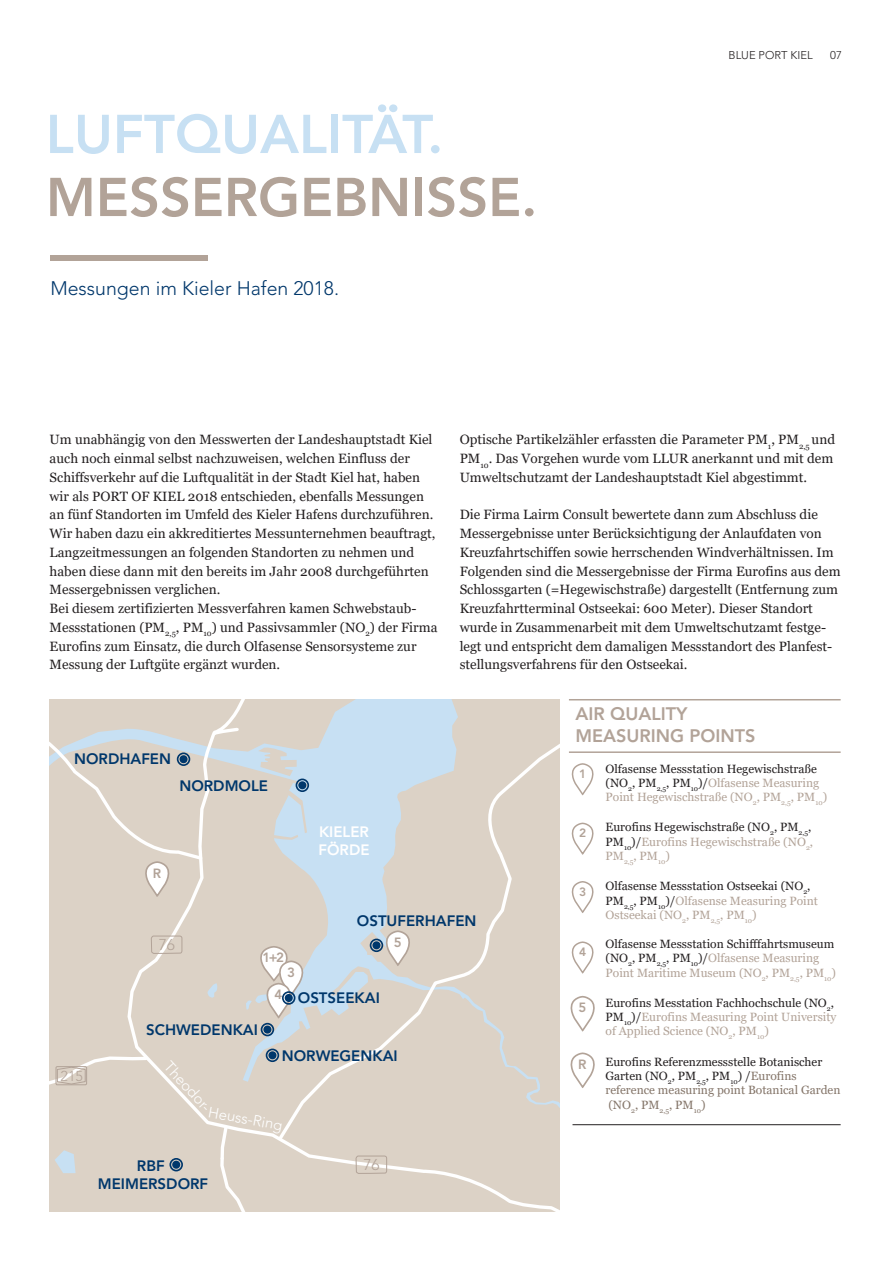
<style>
.page{position:relative;width:893px;height:1263px;background:#fff}
.page>*{position:absolute;margin:0;border:0;box-sizing:border-box;transform-origin:0 0}
.t1{font:800 54px "Avenir LT Std";color:#b2a398}
.t2{font:800 54px "Avenir LT Std";color:#c7e0f3}
.t3{font:300 19.5px "Avenir LT Std";color:#00376b}
.t4{font:800 18px/21.6px "Avenir LT Std";color:#b2a398}
.t5{font:300 15.6px "Avenir LT Std";color:#b2a398}
.t6{font:800 15px/18px "Avenir LT Std";color:#00376b;text-align:center}
.t7{font:300 15px "Avenir LT Std";color:#fff}
.t8{font:800 15px/18px "Avenir LT Std";color:#fff}
.t9{font:300 14.25px "Avenir LT Std";color:#b2a398}
.t10{font:13.5px/18.8px "Georgia";color:#231f20}
.t11{font:800 13.35px "Avenir LT Std";color:#b2a398}
.t12{font:12px/14.4px "Georgia";color:#b2a398}
.t13{font:12px/14.4px "Georgia";color:#231f20}
.t14{font:12px/14.4px "Georgia";color:#847569}
.t15{font:800 12px "Avenir LT Std";color:#b2a398}
.t16{font:300 11.25px "Avenir LT Std";color:#231f20}
.s1{color:#231f20}
.s2{color:#b2a398}
</style>
<div class="page">
<div style="left:50px;top:255px;width:158px;height:6px;background:#b2a398"></div>
<hr style="left:568px;top:699px;width:272px;height:1px;background:#b2a398">
<hr style="left:568px;top:751px;width:272px;height:2px;background:#b2a398">
<hr style="left:572px;top:1124px;width:268px;height:1px;background:#231f20">
<svg style="left:49px;top:699px;width:551px;height:512px;background:#dcd7d0"></svg>
<div style="left:265px;top:1048px;width:14px;height:14px;border:2px solid #00376b;border-radius:50%"></div>
<div style="left:268px;top:1051px;width:8px;height:8px;background:#00376b;border-radius:50%"></div>
<div style="left:260px;top:1023px;width:14px;height:13px;border:2px solid #00376b;border-radius:50%"></div>
<div style="left:263px;top:1025px;width:8px;height:8px;background:#00376b;border-radius:50%"></div>
<div style="left:282px;top:991px;width:13px;height:13px;border:2px solid #00376b;border-radius:50%"></div>
<div style="left:284px;top:994px;width:8px;height:8px;background:#00376b;border-radius:50%"></div>
<div style="left:369px;top:938px;width:14px;height:14px;border:2px solid #00376b;border-radius:50%"></div>
<div style="left:372px;top:941px;width:8px;height:8px;background:#00376b;border-radius:50%"></div>
<div style="left:177px;top:752px;width:13px;height:14px;border:2px solid #00376b;border-radius:50%"></div>
<div style="left:179px;top:755px;width:8px;height:8px;background:#00376b;border-radius:50%"></div>
<div style="left:295px;top:778px;width:14px;height:14px;border:2px solid #00376b;border-radius:50%"></div>
<div style="left:298px;top:781px;width:8px;height:8px;background:#00376b;border-radius:50%"></div>
<h1 class="t2" style="left:46px;top:102px;width:399px">LUFTQUALITÄT.</h1>
<h1 class="t1" style="left:46px;top:165px;width:492px">MESSERGEBNISSE.</h1>
<h2 class="t3" style="left:50px;top:277px;width:290px">Messungen im Kieler Hafen 2018.</h2>
<p class="t16" style="left:728px;top:49px;width:85px">BLUE PORT KIEL</p>
<p class="t16" style="left:829px;top:49px;width:13px">07</p>
<p class="t10" style="left:50px;top:430px;width:389px">Um unabhängig von den Messwerten der Landeshauptstadt Kiel auch noch einmal selbst nachzuweisen, welchen Einfluss der Schiffsverkehr auf die Luftqualität in der Stadt Kiel hat, haben wir als PORT OF KIEL 2018 entschieden, ebenfalls Messungen an fünf Standorten im Umfeld des Kieler Hafens durchzuführen.<br>Wir haben dazu ein akkreditiertes Messunternehmen beauftragt, Langzeitmessungen an folgenden Standorten zu nehmen und haben diese dann mit den bereits im Jahr 2008 durchgeführten Messergebnissen verglichen.<br>Bei diesem zertifizierten Messverfahren kamen Schwebstaub-Messstationen (PM<sub>2,5</sub>, PM<sub>10</sub>) und Passivsammler (NO<sub>2</sub>) der Firma Eurofins zum Einsatz, die durch Olfasense Sensorsysteme zur Messung der Luftgüte ergänzt wurden.</p>
<p class="t10" style="left:459px;top:430px;width:377px">Optische Partikelzähler erfassten die Parameter PM<sub>1</sub>, PM<sub>2,5</sub> und<br>PM<sub>10</sub>. Das Vorgehen wurde vom LLUR anerkannt und mit dem<br>Umweltschutzamt der Landeshauptstadt Kiel abgestimmt.</p>
<p class="t10" style="left:459px;top:505px;width:382px">Die Firma Lairm Consult bewertete dann zum Abschluss die Messergebnisse unter Berücksichtigung der Anlaufdaten von Kreuzfahrtschiffen sowie herrschenden Windverhältnissen. Im Folgenden sind die Messergebnisse der Firma Eurofins aus dem Schlossgarten (=Hegewischstraße) dargestellt (Entfernung zum Kreuzfahrtterminal Ostseekai: 600 Meter). Dieser Standort wurde in Zusammenarbeit mit dem Umweltschutzamt festge&shy;legt und entspricht dem damaligen Messstandort des Planfest&shy;stellungsverfahrens für den Ostseekai.</p>
<h3 class="t4" style="left:575px;top:703px;width:181px">AIR QUALITY<br>MEASURING POINTS</h3>
<p class="t6" style="left:74px;top:750px;width:98px">NORDHAFEN</p>
<p class="t6" style="left:179px;top:776px;width:90px">NORDMOLE</p>
<p class="t11" style="left:153px;top:865px;width:10px">R</p>
<p class="t5" style="left:159px;top:935px;width:18px">76</p>
<p class="t11" style="left:262px;top:950px;width:23px">1+2</p>
<p class="t11" style="left:287px;top:964px;width:9px">3</p>
<p class="t8" style="left:318px;top:823px;width:53px">KIELER<br>FÖRDE</p>
<p class="t6" style="left:357px;top:912px;width:121px">OSTUFERHAFEN</p>
<p class="t11" style="left:394px;top:934px;width:9px">5</p>
<p class="t9" style="left:61px;top:1067px;width:24px">215</p>
<p class="t6" style="left:146px;top:1021px;width:113px">SCHWEDENKAI</p>
<p class="t11" style="left:274px;top:986px;width:9px">4</p>
<p class="t6" style="left:298px;top:989px;width:83px">OSTSEEKAI</p>
<p class="t6" style="left:282px;top:1046px;width:117px">NORWEGENKAI</p>
<p class="t7" style="left:173px;top:1058px;width:63px;rotate:47deg">Theodor-</p>
<p class="t7" style="left:210px;top:1103px;width:77px;rotate:10deg">Heuss-Ring</p>
<p class="t6" style="left:98px;top:1156px;width:112px">RBF<br>MEIMERSDORF</p>
<p class="t5" style="left:363px;top:1155px;width:18px">76</p>
<p class="t15" style="left:578px;top:766px;width:9px">1</p>
<p class="t15" style="left:578px;top:826px;width:9px">2</p>
<p class="t15" style="left:578px;top:884px;width:9px">3</p>
<p class="t15" style="left:578px;top:945px;width:9px">4</p>
<p class="t11" style="left:578px;top:999px;width:9px">5</p>
<p class="t11" style="left:578px;top:1056px;width:10px">R</p>
<p class="t12" style="left:605px;top:761px;width:223px"><span class="s1">Olfasense Messstation Hegewischstraße (NO</span><sub>2</sub><span class="s1">, PM</span><sub>2,5</sub><span class="s1">, PM</span><sub>10</sub><span class="s1">)/</span>Olfasense Measuring<br>Point Hegewischstraße (NO<sub>2</sub>, PM<sub>2,5</sub>, PM<sub>10</sub>)</p>
<p class="t13" style="left:605px;top:820px;width:209px">Eurofins Hegewischstraße (NO<sub>2</sub>, PM<sub>2,5</sub>,<br>PM<sub>10</sub>)/<span class="s2">Eurofins Hegewischstraße (NO</span><sub>2</sub><span class="s2">,<br>PM</span><sub>2,5</sub><span class="s2">, PM</span><sub>10</sub><span class="s2">)</span></p>
<p class="t12" style="left:605px;top:879px;width:214px"><span class="s1">Olfasense Messstation Ostseekai (NO</span><sub>2</sub><span class="s1">,<br>PM</span><sub>2,5</sub><span class="s1">, PM</span><sub>10</sub><span class="s1">)/</span>Olfasense Measuring Point<br>Ostseekai (NO<sub>2</sub>, PM<sub>2,5</sub>, PM<sub>10</sub>)</p>
<p class="t13" style="left:605px;top:937px;width:232px">Olfasense Messstation Schifffahrtsmuseum (NO<sub>2</sub>, PM<sub>2,5</sub>, PM<sub>10</sub>)/<span class="s2">Olfasense Measuring<br>Point Maritime Museum (NO</span><sub>2</sub><span class="s2">, PM</span><sub>2,5</sub><span class="s2">, PM</span><sub>10</sub><span class="s2">)</span></p>
<p class="t12" style="left:605px;top:995px;width:232px"><span class="s1">Eurofins Messtation Fachhochschule (NO</span><sub>2</sub><span class="s1">,<br>PM</span><sub>10</sub><span class="s1">)/</span>Eurofins Measuring Point University of Applied Science (NO<sub>2</sub>, PM<sub>10</sub>)</p>
<p class="t14" style="left:605px;top:1054px;width:236px"><span class="s1">Eurofins Referenzmessstelle Botanischer Garten (NO</span><sub>2</sub><span class="s1">, PM</span><sub>2,5</sub><span class="s1">, PM</span><sub>10</sub><span class="s1">) /</span>Eurofins reference measuring point Botanical Garden (NO<sub>2</sub>, PM<sub>2,5</sub>, PM<sub>10</sub>)</p>
</div>
